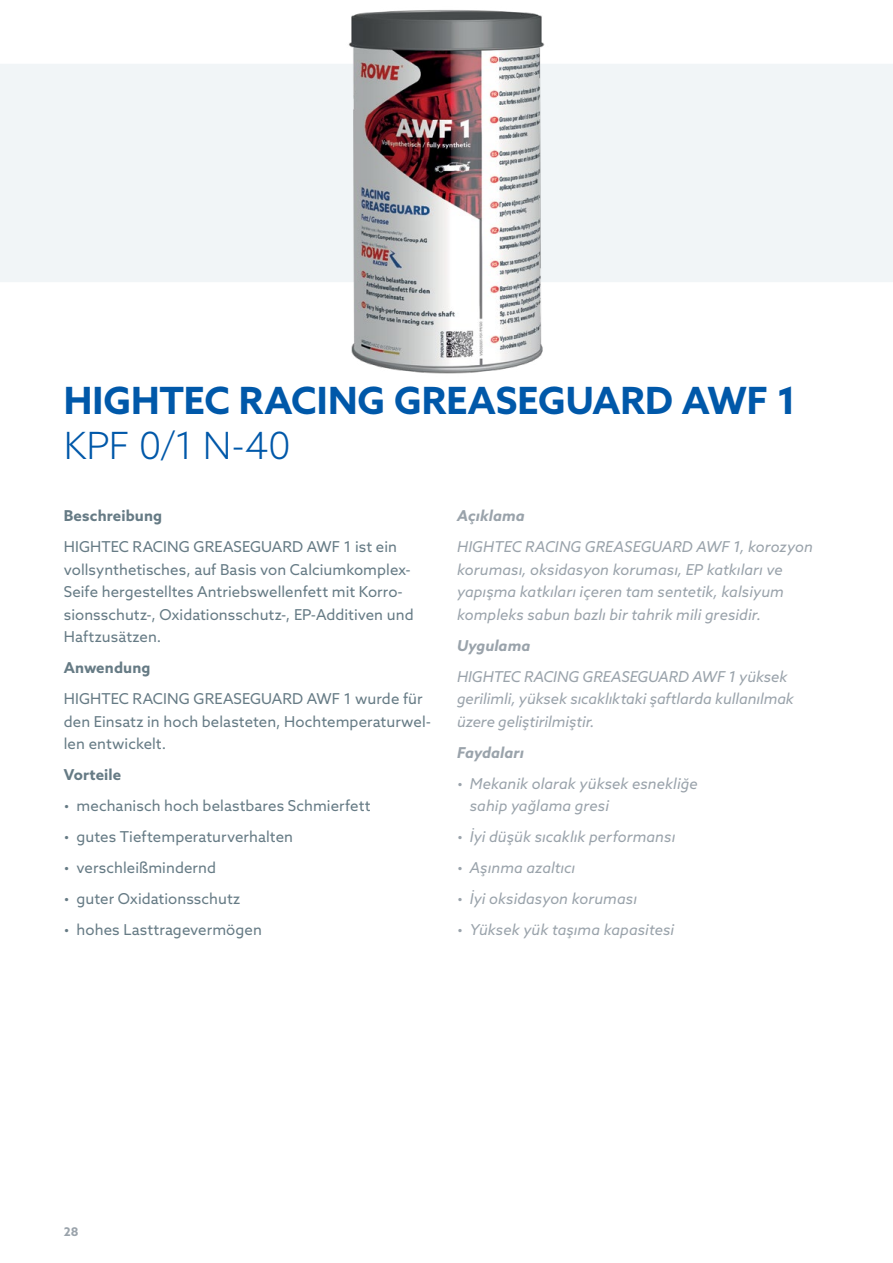
<style>
.page{position:relative;width:893px;height:1263px;background:#fff}
.page>*{position:absolute;margin:0;border:0;box-sizing:border-box;transform-origin:0 0}
.t1{font:700 37.5px "Azo Sans";color:#0058a9}
.t2{font:300 37.5px "Azo Sans";color:#0058a9}
.t3{font:15px/22.5px "Azo Sans";letter-spacing:.005em;color:#667b85}
.t4{font:italic 15px/22.5px "Azo Sans";color:#9aa3ab}
.t5{font:700 15px "Azo Sans";letter-spacing:.01em;color:#667b85}
.t6{font:italic 700 15px "Azo Sans";letter-spacing:.005em;color:#9aa3ab}
.t7{font:700 12px "Azo Sans";color:#9aa3ab}
</style>
<div class="page">
<div style="left:0;top:64px;width:893px;height:218px;background:#f1f5f7"></div>
<img style="left:348px;top:10px;width:197px;height:364px">
<h1 class="t1" style="left:64px;top:376px;width:734px">HIGHTEC RACING GREASEGUARD AWF 1</h1>
<h1 class="t2" style="left:64px;top:421px;width:229px">KPF 0/1 N-40</h1>
<p class="t5" style="left:64px;top:506px;width:100px">Beschreibung</p>
<p class="t3" style="left:64px;top:535px;width:351px">HIGHTEC RACING GREASEGUARD AWF 1 ist ein vollsynthetisches, auf Basis von Calciumkomplex-Seife hergestelltes Antriebswellenfett mit Korro&shy;sionsschutz-, Oxidationsschutz-, EP-Additiven und Haftzusätzen.</p>
<p class="t5" style="left:64px;top:658px;width:88px">Anwendung</p>
<p class="t3" style="left:64px;top:687px;width:369px">HIGHTEC RACING GREASEGUARD AWF 1 wurde für den Einsatz in hoch belasteten, Hochtemperaturwel&shy;len entwickelt.</p>
<p class="t5" style="left:64px;top:765px;width:59px">Vorteile</p>
<p class="t3" style="left:64px;top:794px;width:308px">• mechanisch hoch belastbares Schmierfett</p>
<p class="t3" style="left:64px;top:825px;width:231px">• gutes Tieftemperaturverhalten</p>
<p class="t3" style="left:64px;top:856px;width:154px">• verschleißmindernd</p>
<p class="t3" style="left:64px;top:887px;width:178px">• guter Oxidationsschutz</p>
<p class="t3" style="left:64px;top:918px;width:200px">• hohes Lasttragevermögen</p>
<p class="t6" style="left:457px;top:506px;width:69px">Açıklama</p>
<p class="t4" style="left:457px;top:535px;width:357px">HIGHTEC RACING GREASEGUARD AWF 1, korozyon koruması, oksidasyon koruması, EP katkıları ve yapışma katkıları içeren tam sentetik, kalsiyum kompleks sabun bazlı bir tahrik mili gresidir.</p>
<p class="t6" style="left:457px;top:635px;width:75px">Uygulama</p>
<p class="t4" style="left:457px;top:665px;width:338px">HIGHTEC RACING GREASEGUARD AWF 1 yüksek gerilimli, yüksek sıcaklıktaki şaftlarda kullanılmak üzere geliştirilmiştir.</p>
<p class="t6" style="left:457px;top:742px;width:68px">Faydaları</p>
<p class="t4" style="left:470px;top:772px;width:229px;text-indent:-13px">• Mekanik olarak yüksek esnekliğe sahip yağlama gresi</p>
<p class="t4" style="left:457px;top:825px;width:220px">• İyi düşük sıcaklık performansı</p>
<p class="t4" style="left:457px;top:856px;width:120px">• Aşınma azaltıcı</p>
<p class="t4" style="left:457px;top:887px;width:181px">• İyi oksidasyon koruması</p>
<p class="t4" style="left:457px;top:918px;width:219px">• Yüksek yük taşıma kapasitesi</p>
<p class="t7" style="left:64px;top:1223px;width:16px">28</p>
</div>
